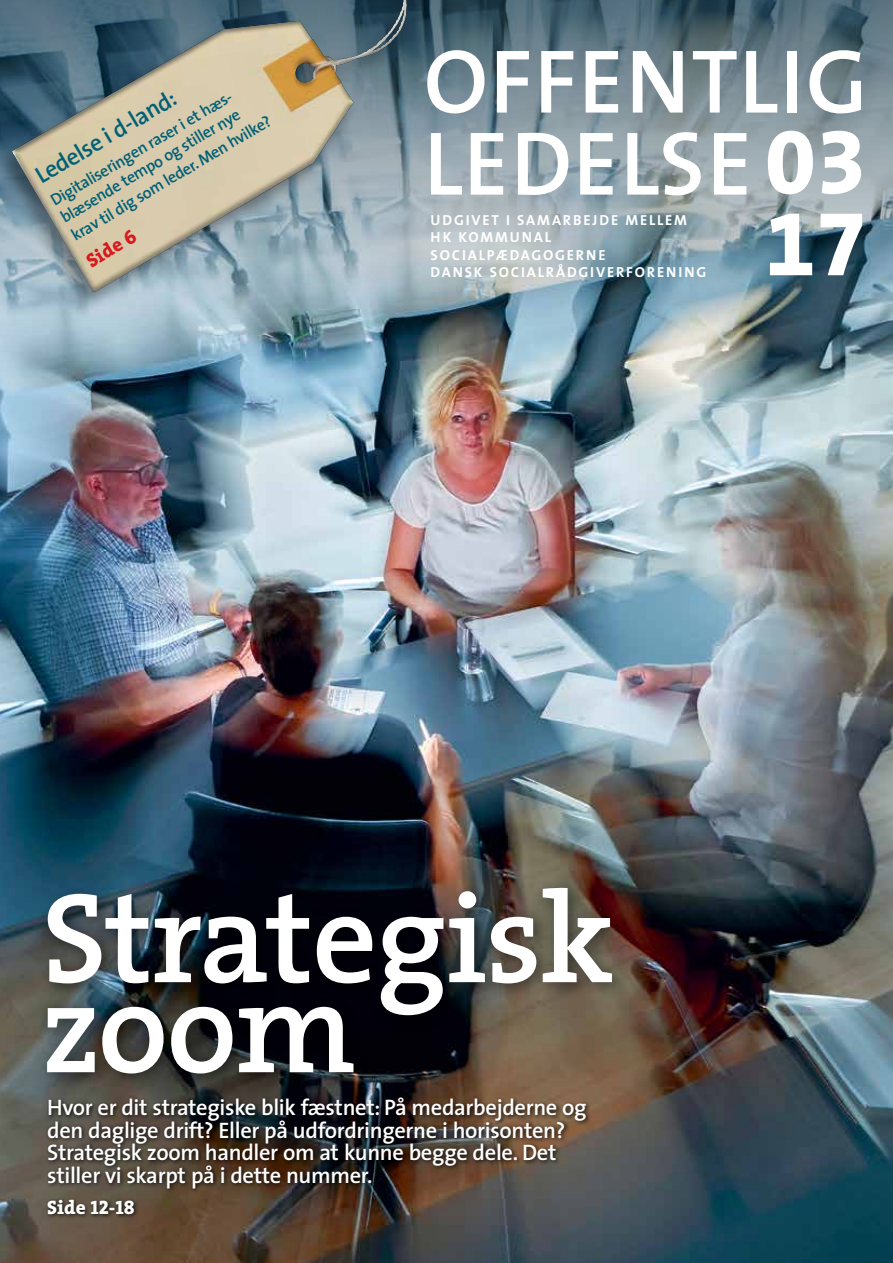
<style>
.page{position:relative;width:893px;height:1263px;background:#fff}
.page>*{position:absolute;margin:0;border:0;box-sizing:border-box;transform-origin:0 0}
.t1{font:600 129px "The Serif";letter-spacing:-.015em;color:#fff}
.t2{font:600 91.2px/82.1px "The Sans";letter-spacing:.02em;color:#fff}
.t3{font:91.2px "The Sans Extra Bold Expert";color:#fff}
.t4{font:600 24px "The Sans";color:#006076}
.t5{font:600 22.5px/22.5px "The Sans";letter-spacing:-.015em;color:#fff}
.t6{font:19.5px "The Serif Extra Bold Caps";color:#fff}
.t7{font:800 19.5px "The Serif";color:#d71920}
.t8{font:600 16.5px/20.2px "The Sans";color:#006076}
.t9{font:700 14.55px/17.1px "The Sans";letter-spacing:.125em;color:#fff}
.s1{font-family:"The Sans Extra Bold Expert";font-weight:400}
.s2{font-family:"The Serif";font-weight:800}
</style>
<div class="page">
<img style="left:0;top:372px;width:893px;height:891px">
<img style="left:0;top:0;width:893px;height:372px">
<div style="left:38px;top:878px;width:592px;height:214px;background:#000;opacity:.5"></div>
<div style="left:45px;top:1095px;width:547px;height:124px;background:#000;opacity:.9"></div>
<svg style="left:0;top:0;width:489px;height:328px;background:#94a09f"></svg>
<p class="t4" style="left:27px;top:160px;width:161px;rotate:-31deg">Ledelse i d-land:</p>
<p class="t8" style="left:47px;top:193px;width:231px;rotate:-31deg">Digitaliseringen raser i et hæs&shy;blæsende tempo og stiller nye krav til dig som leder. Men hvilke?</p>
<p class="t7" style="left:80px;top:248px;width:56px;rotate:-31deg">Side 6</p>
<h2 class="t2" style="left:424px;top:38px;width:445px">OFFENTLIG<br>LEDELSE <span class="s1">03</span></h2>
<h2 class="t3" style="left:765px;top:168px;width:103px">17</h2>
<p class="t9" style="left:431px;top:211px;width:277px">UDGIVET I SAMARBEJDE MELLEM<br>HK KOMMUNAL<br>SOCIALPÆDAGOGERNE<br>DANSK SOCIALRÅDGIVERFORENING</p>
<h1 class="t1" style="left:42px;top:831px;width:574px">Strategisk</h1>
<h1 class="t1" style="left:42px;top:921px;width:315px">zoom</h1>
<p class="t5" style="left:47px;top:1096px;width:541px">Hvor er dit strategiske blik fæstnet: På medarbejderne og den daglige drift? Eller på udfordringerne i horisonten?<br>Strategisk zoom handler om at kunne begge dele. Det stiller vi skarpt på i dette nummer.</p>
<p class="t6" style="left:47px;top:1191px;width:89px"><span class="s2">Side</span> 12-18</p>
</div>
